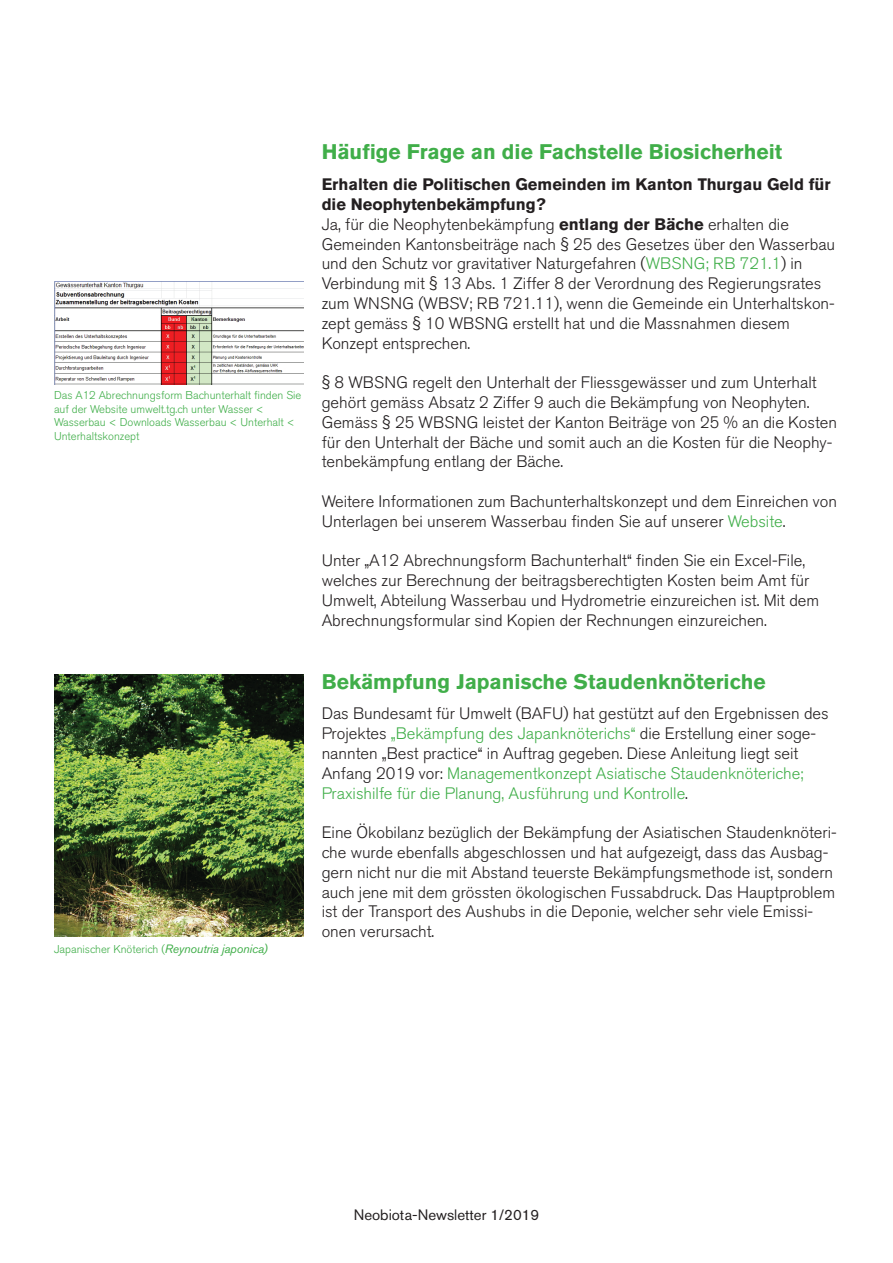
<style>
.page{position:relative;width:893px;height:1263px;background:#fff}
.page>*{position:absolute;margin:0;border:0;box-sizing:border-box;transform-origin:0 0}
.t1{font:700 21px "Akzidenz Grotesk BQ";color:#40ae49}
.t2{font:300 16.5px/19.8px "Akzidenz Grotesk BQ";color:#231f20}
.t3{font:15px "Akzidenz Grotesk BQ";color:#231f20}
.t4{font:300 11.25px/13.5px "Akzidenz Grotesk BQ";color:#40ae49}
.s1{font-weight:400;font-style:italic;font-size:12px}
.s2{font-weight:700}
.s3{color:#40ae49}
</style>
<div class="page">
<img style="left:54px;top:674px;width:250px;height:262px">
<img style="left:54px;top:282px;width:250px;height:102px">
<p class="t4" style="left:54px;top:389px;width:249px">Das A12 Abrechnungsform Bachunterhalt finden Sie auf der Website umwelt.tg.ch unter Wasser &lt; Wasserbau &lt; Downloads Wasserbau &lt; Unterhalt &lt; Unterhaltskonzept</p>
<p class="t4" style="left:54px;top:943px;width:215px">Japanischer Knöterich (<span class="s1">Reynoutria japonica)</span></p>
<p class="t1" style="left:322px;top:140px;width:462px">Häufige Frage an die Fachstelle Biosicherheit</p>
<p class="t2" style="left:322px;top:175px;width:515px"><span class="s2">Erhalten die Politischen Gemeinden im Kanton Thurgau Geld für die Neophytenbekämpfung?<br></span>Ja, für die Neophytenbekämpfung <span class="s2">entlang der Bäche</span> erhalten die Gemeinden Kantonsbeiträge nach § 25 des Gesetzes über den Wasserbau und den Schutz vor gravitativer Naturgefahren (<span class="s3">WBSNG; RB 721.1</span>) in Verbindung mit § 13 Abs. 1 Ziffer 8 der Verordnung des Regierungsrates zum WNSNG (WBSV; RB 721.11), wenn die Gemeinde ein Unterhaltskon&shy;zept gemäss § 10 WBSNG erstellt hat und die Massnahmen diesem Konzept entsprechen.</p>
<p class="t2" style="left:322px;top:373px;width:517px">§ 8 WBSNG regelt den Unterhalt der Fliessgewässer und zum Unterhalt gehört gemäss Absatz 2 Ziffer 9 auch die Bekämpfung von Neophyten.<br>Gemäss § 25 WBSNG leistet der Kanton Beiträge von 25 % an die Kosten für den Unterhalt der Bäche und somit auch an die Kosten für die Neophy&shy;tenbekämpfung entlang der Bäche.</p>
<p class="t2" style="left:322px;top:492px;width:517px">Weitere Informationen zum Bachunterhaltskonzept und dem Einreichen von<br>Unterlagen bei unserem Wasserbau finden Sie auf unserer <span class="s3">Website</span>.</p>
<p class="t2" style="left:322px;top:551px;width:499px">Unter „A12 Abrechnungsform Bachunterhalt“ finden Sie ein Excel-File, welches zur Berechnung der beitragsberechtigten Kosten beim Amt für Umwelt, Abteilung Wasserbau und Hydrometrie einzureichen ist. Mit dem Abrechnungsformular sind Kopien der Rechnungen einzureichen.</p>
<p class="t1" style="left:322px;top:669px;width:445px">Bekämpfung Japanische Staudenknöteriche</p>
<p class="t2" style="left:322px;top:704px;width:509px">Das Bundesamt für Umwelt (BAFU) hat gestützt auf den Ergebnissen des Projektes <span class="s3">„Bekämpfung des Japanknöterichs“</span> die Erstellung einer soge&shy;nannten „Best practice“ in Auftrag gegeben. Diese Anleitung liegt seit Anfang 2019 vor: <span class="s3">Managementkonzept Asiatische Staudenknöteriche; Praxishilfe für die Planung, Ausführung und Kontrolle</span>.</p>
<p class="t2" style="left:322px;top:823px;width:517px">Eine Ökobilanz bezüglich der Bekämpfung der Asiatischen Staudenknöteri&shy;che wurde ebenfalls abgeschlossen und hat aufgezeigt, dass das Ausbag&shy;gern nicht nur die mit Abstand teuerste Bekämpfungsmethode ist, sondern auch jene mit dem grössten ökologischen Fussabdruck. Das Hauptproblem ist der Transport des Aushubs in die Deponie, welcher sehr viele Emissi&shy;onen verursacht.</p>
<p class="t3" style="left:354px;top:1206px;width:187px">Neobiota-Newsletter 1/2019</p>
</div>
